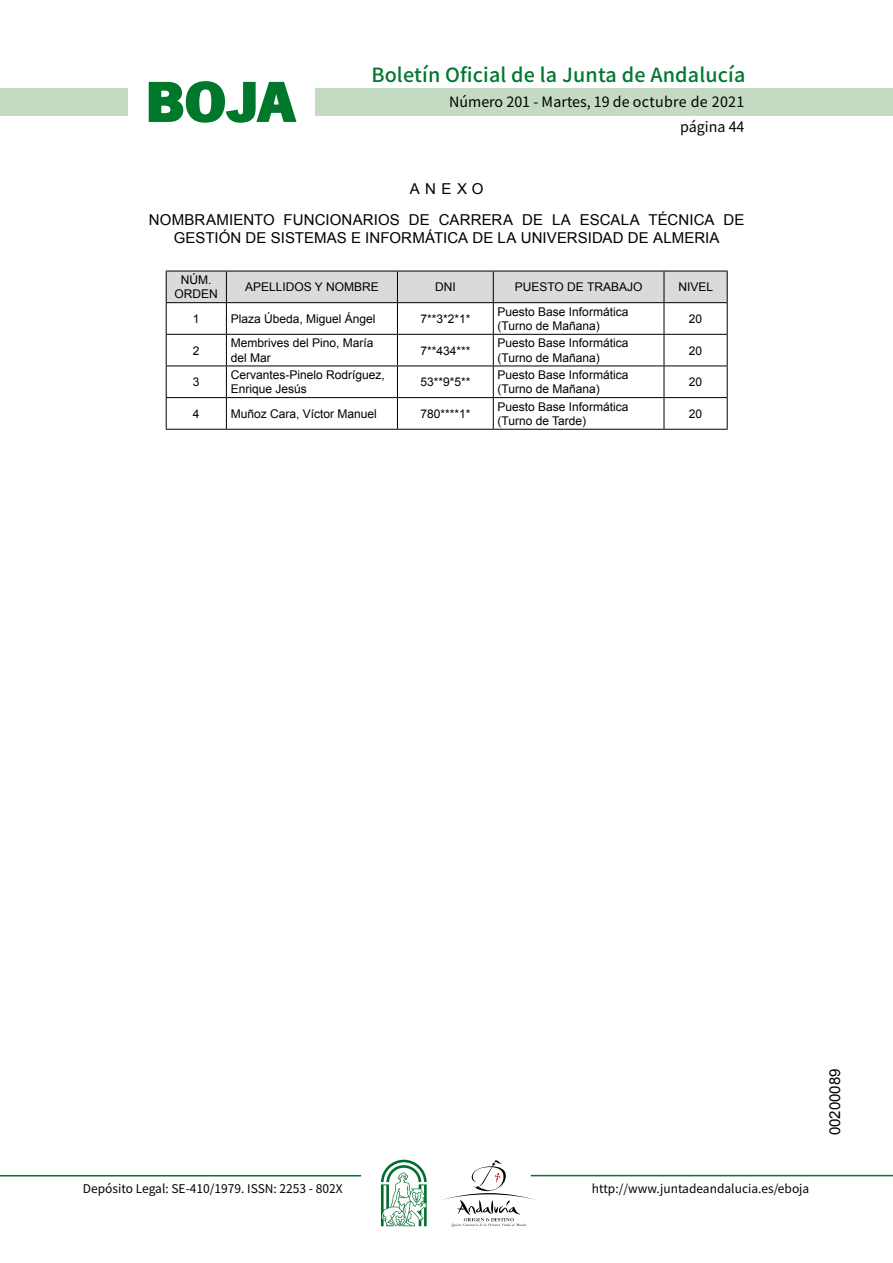
<style>
.page{position:relative;width:893px;height:1263px;background:#fff}
.page>*{position:absolute;margin:0;border:0;box-sizing:border-box;transform-origin:0 0}
.t1{font:700 57.75px "News Got T";color:#00782c;scale:1.14 1}
.t2{font:500 19.5px "Noto Sans HK";letter-spacing:.01em;color:#00782c}
.t3{font:15px/30.8px "Arial";letter-spacing:.005em;color:#000;text-align:center}
.t4{font:14.25px/24.5px "Noto Sans HK";color:#000;text-align:right}
.t5{font:12px/14.4px "Arial";color:#000}
.t6{font:12px "Noto Sans HK";color:#000}
</style>
<div class="page">
<div style="left:315px;top:88px;width:577px;height:28px;background:#c5dac3"></div>
<div style="left:0;top:88px;width:128px;height:28px;background:#c5dac3"></div>
<hr style="left:0;top:1175px;width:361px;height:2px;background:#00782c">
<hr style="left:531px;top:1175px;width:361px;height:1px;background:#00782c">
<svg style="left:148px;top:81px;width:149px;height:42px"></svg>
<svg style="left:442px;top:1160px;width:100px;height:67px"></svg>
<svg style="left:381px;top:1160px;width:45px;height:66px"></svg>
<div style="left:167px;top:272px;width:559px;height:30px;background:#d9dadb"></div>
<hr style="left:166px;top:271px;width:60px;height:1px;background:#000">
<hr style="left:166px;top:271px;width:1px;height:31px;background:#000">
<hr style="left:226px;top:271px;width:171px;height:1px;background:#000">
<hr style="left:226px;top:271px;width:1px;height:31px;background:#000">
<hr style="left:397px;top:271px;width:96px;height:1px;background:#000">
<hr style="left:397px;top:271px;width:1px;height:31px;background:#000">
<hr style="left:493px;top:271px;width:171px;height:1px;background:#000">
<hr style="left:493px;top:271px;width:1px;height:31px;background:#000">
<hr style="left:664px;top:271px;width:63px;height:1px;background:#000">
<hr style="left:663px;top:271px;width:1px;height:31px;background:#000">
<hr style="left:726px;top:271px;width:1px;height:31px;background:#000">
<hr style="left:166px;top:302px;width:60px;height:1px;background:#000">
<hr style="left:166px;top:303px;width:1px;height:31px;background:#000">
<hr style="left:226px;top:302px;width:171px;height:1px;background:#000">
<hr style="left:226px;top:303px;width:1px;height:31px;background:#000">
<hr style="left:397px;top:302px;width:96px;height:1px;background:#000">
<hr style="left:397px;top:303px;width:1px;height:31px;background:#000">
<hr style="left:493px;top:302px;width:171px;height:1px;background:#000">
<hr style="left:493px;top:303px;width:1px;height:31px;background:#000">
<hr style="left:664px;top:302px;width:63px;height:1px;background:#000">
<hr style="left:663px;top:303px;width:1px;height:31px;background:#000">
<hr style="left:726px;top:303px;width:1px;height:31px;background:#000">
<hr style="left:166px;top:334px;width:60px;height:1px;background:#000">
<hr style="left:166px;top:335px;width:1px;height:31px;background:#000">
<hr style="left:226px;top:334px;width:171px;height:1px;background:#000">
<hr style="left:226px;top:335px;width:1px;height:31px;background:#000">
<hr style="left:397px;top:334px;width:96px;height:1px;background:#000">
<hr style="left:397px;top:335px;width:1px;height:31px;background:#000">
<hr style="left:493px;top:334px;width:171px;height:1px;background:#000">
<hr style="left:493px;top:335px;width:1px;height:31px;background:#000">
<hr style="left:664px;top:334px;width:63px;height:1px;background:#000">
<hr style="left:663px;top:335px;width:1px;height:31px;background:#000">
<hr style="left:726px;top:335px;width:1px;height:31px;background:#000">
<hr style="left:166px;top:366px;width:60px;height:1px;background:#000">
<hr style="left:166px;top:366px;width:1px;height:31px;background:#000">
<hr style="left:226px;top:366px;width:171px;height:1px;background:#000">
<hr style="left:226px;top:366px;width:1px;height:31px;background:#000">
<hr style="left:397px;top:366px;width:96px;height:1px;background:#000">
<hr style="left:397px;top:366px;width:1px;height:31px;background:#000">
<hr style="left:493px;top:366px;width:171px;height:1px;background:#000">
<hr style="left:493px;top:366px;width:1px;height:31px;background:#000">
<hr style="left:664px;top:366px;width:63px;height:1px;background:#000">
<hr style="left:663px;top:366px;width:1px;height:31px;background:#000">
<hr style="left:726px;top:366px;width:1px;height:31px;background:#000">
<hr style="left:166px;top:397px;width:60px;height:1px;background:#000">
<hr style="left:166px;top:398px;width:1px;height:31px;background:#000">
<hr style="left:226px;top:397px;width:171px;height:1px;background:#000">
<hr style="left:226px;top:398px;width:1px;height:31px;background:#000">
<hr style="left:397px;top:397px;width:96px;height:1px;background:#000">
<hr style="left:397px;top:398px;width:1px;height:31px;background:#000">
<hr style="left:493px;top:397px;width:171px;height:1px;background:#000">
<hr style="left:493px;top:398px;width:1px;height:31px;background:#000">
<hr style="left:664px;top:397px;width:63px;height:1px;background:#000">
<hr style="left:663px;top:398px;width:1px;height:31px;background:#000">
<hr style="left:726px;top:398px;width:1px;height:31px;background:#000">
<hr style="left:166px;top:429px;width:60px;height:1px;background:#000">
<hr style="left:226px;top:429px;width:171px;height:1px;background:#000">
<hr style="left:397px;top:429px;width:96px;height:1px;background:#000">
<hr style="left:493px;top:429px;width:171px;height:1px;background:#000">
<hr style="left:664px;top:429px;width:63px;height:1px;background:#000">
<h1 class="t1" style="left:145px;top:68px;width:133px">BOJA</h1>
<h2 class="t2" style="left:371px;top:64px;width:375px">Boletín Oficial de la Junta de Andalucía</h2>
<p class="t4" style="left:449px;top:90px;width:297px">Número 201 - Martes, 19 de octubre de 2021 página 44</p>
<p class="t3" style="left:149px;top:173px;width:597px">ANEXO<br>NOMBRAMIENTO FUNCIONARIOS DE CARRERA DE LA ESCALA TÉCNICA DE</p>
<p class="t3" style="left:174px;top:222px;width:547px">GESTIÓN DE SISTEMAS E INFORMÁTICA DE LA UNIVERSIDAD DE ALMERIA</p>
<p class="t5" style="left:175px;top:273px;width:45px;text-align:center">NÚM.<br>ORDEN</p>
<p class="t5" style="left:245px;top:280px;width:135px">APELLIDOS Y NOMBRE</p>
<p class="t5" style="left:435px;top:280px;width:22px">DNI</p>
<p class="t5" style="left:515px;top:280px;width:129px">PUESTO DE TRABAJO</p>
<p class="t5" style="left:678px;top:280px;width:36px">NIVEL</p>
<p class="t5" style="left:193px;top:312px;width:8px">1</p>
<p class="t5" style="left:231px;top:312px;width:146px">Plaza Úbeda, Miguel Ángel</p>
<p class="t5" style="left:420px;top:312px;width:52px">7**3*2*1*</p>
<p class="t5" style="left:497px;top:304px;width:132px">Puesto Base Informática (Turno de Mañana)</p>
<p class="t5" style="left:689px;top:312px;width:15px">20</p>
<p class="t5" style="left:193px;top:343px;width:8px">2</p>
<p class="t5" style="left:231px;top:336px;width:144px">Membrives del Pino, María del Mar</p>
<p class="t5" style="left:420px;top:343px;width:52px">7**434***</p>
<p class="t5" style="left:497px;top:336px;width:132px">Puesto Base Informática (Turno de Mañana)</p>
<p class="t5" style="left:689px;top:343px;width:15px">20</p>
<p class="t5" style="left:193px;top:375px;width:8px">3</p>
<p class="t5" style="left:231px;top:368px;width:156px">Cervantes-Pinelo Rodríguez,<br>Enrique Jesús</p>
<p class="t5" style="left:420px;top:375px;width:52px">53**9*5**</p>
<p class="t5" style="left:497px;top:368px;width:132px">Puesto Base Informática (Turno de Mañana)</p>
<p class="t5" style="left:689px;top:375px;width:15px">20</p>
<p class="t5" style="left:193px;top:407px;width:8px">4</p>
<p class="t5" style="left:231px;top:407px;width:148px">Muñoz Cara, Víctor Manuel</p>
<p class="t5" style="left:420px;top:407px;width:52px">780****1*</p>
<p class="t5" style="left:497px;top:399px;width:132px">Puesto Base Informática (Turno de Tarde)</p>
<p class="t5" style="left:689px;top:407px;width:15px">20</p>
<p class="t6" style="left:83px;top:1181px;width:261px">Depósito Legal: SE-410/1979. ISSN: 2253 - 802X</p>
<p class="t6" style="left:592px;top:1181px;width:219px">http://www.juntadeandalucia.es/eboja</p>
<p class="t3" style="left:819px;top:1135px;width:68px;rotate:-90deg">00200089</p>
</div>
